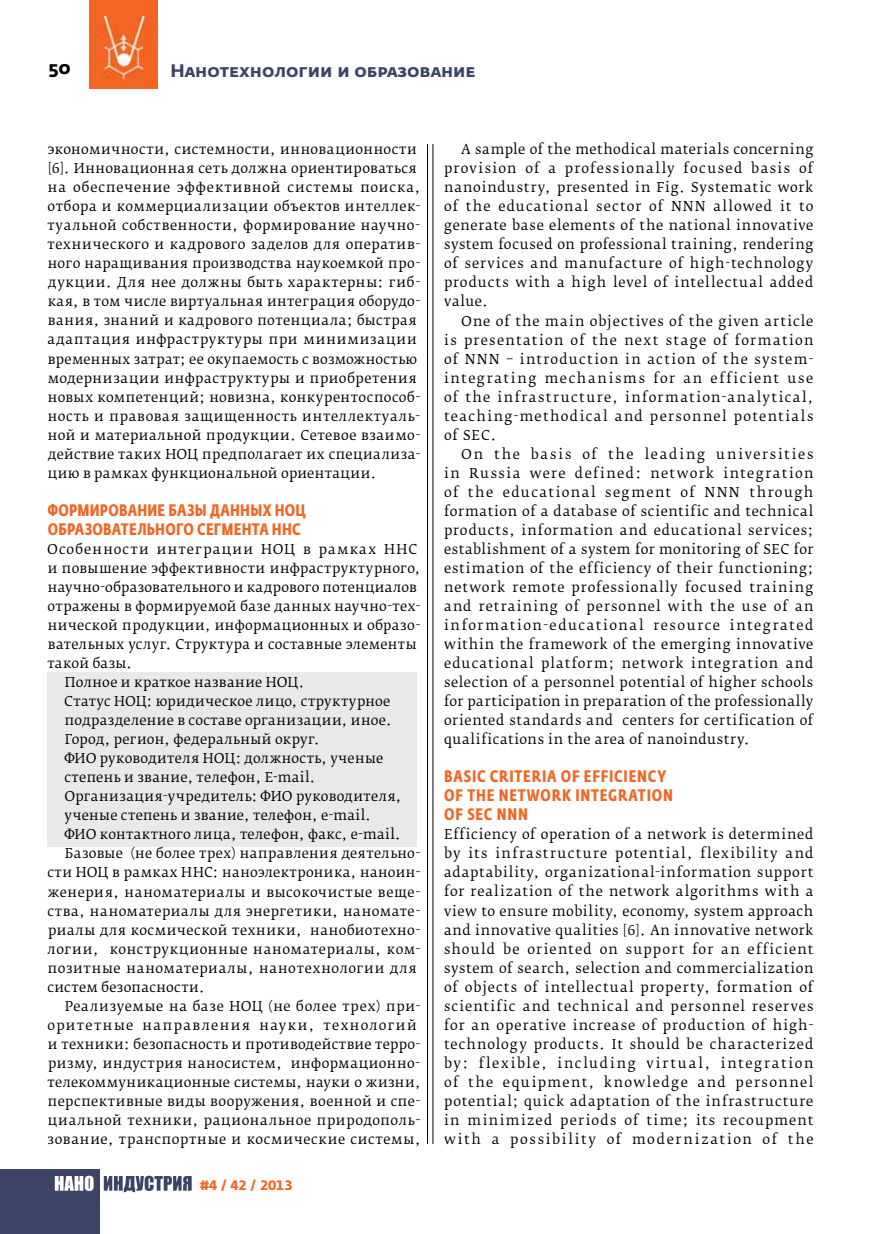
<style>
.page{position:relative;width:881px;height:1234px;background:#fff}
.page>*{position:absolute;margin:0;border:0;box-sizing:border-box;transform-origin:0 0}
.t1{font:700 18px "Fedra Sans Alt Pro";color:#3d4366}
.t2{font:700 18px "Fedra Sans Alt Pro";color:#000}
.t3{font:700 16.5px/19px "Fedra Sans Cond Pro";letter-spacing:.035em;color:#f26522}
.t4{font:700 16.5px/19px "Fedra Sans Cond Pro";letter-spacing:.015em;color:#f26522}
.t5{font:13.5px/19px "Fedra Serif B Pro";letter-spacing:.035em;color:#000;text-align:justify}
.t6{font:13.5px "Fedra Serif B Pro";letter-spacing:.015em;color:#000}
.t7{font:13.5px "Fedra Serif B Pro";letter-spacing:.1em;color:#000}
.t8{font:13.5px "Fedra Serif B Pro";letter-spacing:.085em;color:#000}
.t9{font:700 13.5px "Fedra Sans Alt Pro";color:#f26522}
</style>
<div class="page">
<div style="left:89px;top:0;width:69px;height:89px;background:#f26522"></div>
<img style="left:94px;top:17px;width:52px;height:67px">
<div style="left:0;top:1169px;width:99px;height:64px;background:#3d4366"></div>
<svg style="left:55px;top:1175px;width:39px;height:15px"></svg>
<svg style="left:104px;top:1175px;width:87px;height:16px"></svg>
<div style="left:48px;top:672px;width:369px;height:174px;background:#e9e9ea"></div>
<hr style="left:427px;top:144px;width:1px;height:999px;background:#000">
<hr style="left:432px;top:144px;width:1px;height:999px;background:#000">
<h1 class="t2" style="left:48px;top:56px;width:24px">50</h1>
<h1 class="t1" style="left:170px;top:60px;width:306px">Нанотехнологии и образование</h1>
<p class="t5" style="left:47px;top:140px;width:374px;text-align:left">экономичности, системности, инновационности [6]. Инновационная сеть должна ориентироваться на обеспечение эффективной системы поиска, отбора и коммерциализации объектов интеллек&shy;туальной собственности, формирование научно&shy;технического и кадрового заделов для оператив&shy;ного наращивания производства наукоемкой про&shy;дукции. Для нее должны быть характерны: гиб&shy;кая, в том числе виртуальная интеграция оборудо&shy;вания, знаний и кадрового потенциала; быстрая адаптация инфраструктуры при минимизации временных затрат; ее окупаемость с возможностью модернизации инфраструктуры и приобретения новых компетенций; новизна, конкурентоспособ&shy;ность и правовая защищенность интеллектуаль&shy;ной и материальной продукции. Сетевое взаимо&shy;действие таких НОЦ предполагает их специализа&shy;цию в рамках функциональной ориентации.</p>
<p class="t4" style="left:47px;top:500px;width:259px">ФОРМИРОВАНИЕ БАЗЫ ДАННЫХ НОЦ<br>ОБРАЗОВАТЕЛЬНОГО СЕГМЕНТА ННС</p>
<p class="t8" style="left:47px;top:540px;width:371px">Особенности интеграции НОЦ в рамках ННС</p>
<p class="t5" style="left:48px;top:558px;width:374px">и повышение эффективности инфраструктурного,</p>
<p class="t6" style="left:48px;top:578px;width:370px">научно-образовательного и кадрового потенциалов</p>
<p class="t5" style="left:47px;top:596px;width:374px">отражены в формируемой базе данных научно-тех-</p>
<p class="t5" style="left:48px;top:615px;width:374px">нической продукции, информационных и образо-</p>
<p class="t5" style="left:48px;top:634px;width:370px">вательных услуг. Структура и составные элементы</p>
<p class="t5" style="left:47px;top:653px;width:86px">такой базы.</p>
<p class="t5" style="left:65px;top:672px;width:241px">Полное и краткое название НОЦ.</p>
<p class="t5" style="left:64px;top:691px;width:327px">Статус НОЦ: юридическое лицо, структурное</p>
<p class="t5" style="left:65px;top:710px;width:328px">подразделение в составе организации, иное.</p>
<p class="t5" style="left:65px;top:729px;width:256px">Город, регион, федеральный округ.</p>
<p class="t5" style="left:64px;top:748px;width:320px">ФИО руководителя НОЦ: должность, ученые</p>
<p class="t5" style="left:64px;top:767px;width:252px">степень и звание, телефон, E-mail.</p>
<p class="t5" style="left:64px;top:786px;width:338px">Организация-учредитель: ФИО руководителя,</p>
<p class="t5" style="left:65px;top:805px;width:308px">ученые степень и звание, телефон, е-mail.</p>
<p class="t5" style="left:64px;top:825px;width:338px">ФИО контактного лица, телефон, факс, е-mail.</p>
<p class="t5" style="left:65px;top:844px;width:357px">Базовые (не более трех) направления деятельно-</p>
<p class="t5" style="left:47px;top:863px;width:374px">сти НОЦ в рамках ННС: наноэлектроника, наноин-</p>
<p class="t5" style="left:48px;top:882px;width:373px">женерия, наноматериалы и высокочистые веще-</p>
<p class="t5" style="left:47px;top:901px;width:374px">ства, наноматериалы для энергетики, наномате-</p>
<p class="t5" style="left:48px;top:920px;width:373px">риалы для космической техники, нанобиотехно-</p>
<p class="t5" style="left:48px;top:939px;width:374px">логии, конструкционные наноматериалы, ком-</p>
<p class="t5" style="left:48px;top:958px;width:370px">позитные наноматериалы, нанотехнологии для</p>
<p class="t5" style="left:47px;top:977px;width:158px">систем безопасности.</p>
<p class="t5" style="left:65px;top:996px;width:357px">Реализуемые на базе НОЦ (не более трех) при-</p>
<p class="t7" style="left:47px;top:1016px;width:371px">оритетные направления науки, технологий</p>
<p class="t5" style="left:48px;top:1034px;width:374px">и техники: безопасность и противодействие терро-</p>
<p class="t5" style="left:48px;top:1053px;width:373px">ризму, индустрия наносистем, информационно-</p>
<p class="t5" style="left:47px;top:1072px;width:374px">телекоммуникационные системы, науки о жизни,</p>
<p class="t5" style="left:48px;top:1091px;width:374px">перспективные виды вооружения, военной и спе-</p>
<p class="t5" style="left:48px;top:1110px;width:374px">циальной техники, рациональное природополь-</p>
<p class="t5" style="left:48px;top:1129px;width:374px">зование, транспортные и космические системы,</p>
<p class="t9" style="left:200px;top:1175px;width:94px">#4 / 42 / 2013</p>
<p class="t5" style="left:444px;top:140px;width:371px;text-indent:17px">A sample of the methodical materials concerning provision of a professionally focused basis of nanoindustry, presented in Fig. Systematic work of the educational sector of NNN allowed it to generate base elements of the national innovative system focused on professional training, rendering of services and manufacture of high-technology products with a high level of intellectual added value.</p>
<p class="t5" style="left:444px;top:311px;width:370px;text-indent:17px">One of the main objectives of the given article is presentation of the next stage of formation of NNN – introduction in action of the system&shy;integrating mechanisms for an efficient use of the infrastructure, information-analytical, teaching-methodical and personnel potentials of SEC.</p>
<p class="t5" style="left:444px;top:444px;width:371px;text-indent:17px">On the basis of the leading universities in Russia were defined: network integration of the educational segment of NNN through formation of a database of scientific and technical products, information and educational services; establishment of a system for monitoring of SEC for estimation of the efficiency of their functioning; network remote professionally focused training and retraining of personnel with the use of an information-educational resource integrated within the framework of the emerging innovative educational platform; network integration and selection of a personnel potential of higher schools for participation in preparation of the professionally oriented standards and centers for certification of qualifications in the area of nanoindustry.</p>
<p class="t3" style="left:444px;top:767px;width:230px">BASIC CRITERIA OF EFFICIENCY<br>OF THE NETWORK INTEGRATION<br>OF SEC</p>
<p class="t3" style="left:496px;top:805px;width:11px">NNN</p>
<p class="t5" style="left:444px;top:824px;width:371px">Efficiency of operation of a network is determined by its infrastructure potential, flexibility and adaptability, organizational-information support for realization of the network algorithms with a view to ensure mobility, economy, system approach and innovative qualities [6]. An innovative network should be oriented on support for an efficient system of search, selection and commercialization of objects of intellectual property, formation of scientific and technical and personnel reserves for an operative increase of production of high&shy;technology products. It should be characterized by: flexible, including virtual, integration of the equipment, knowledge and personnel potential; quick adaptation of the infrastructure in minimized periods of time; its recoupment with a possibility of modernization of the</p>
</div>
